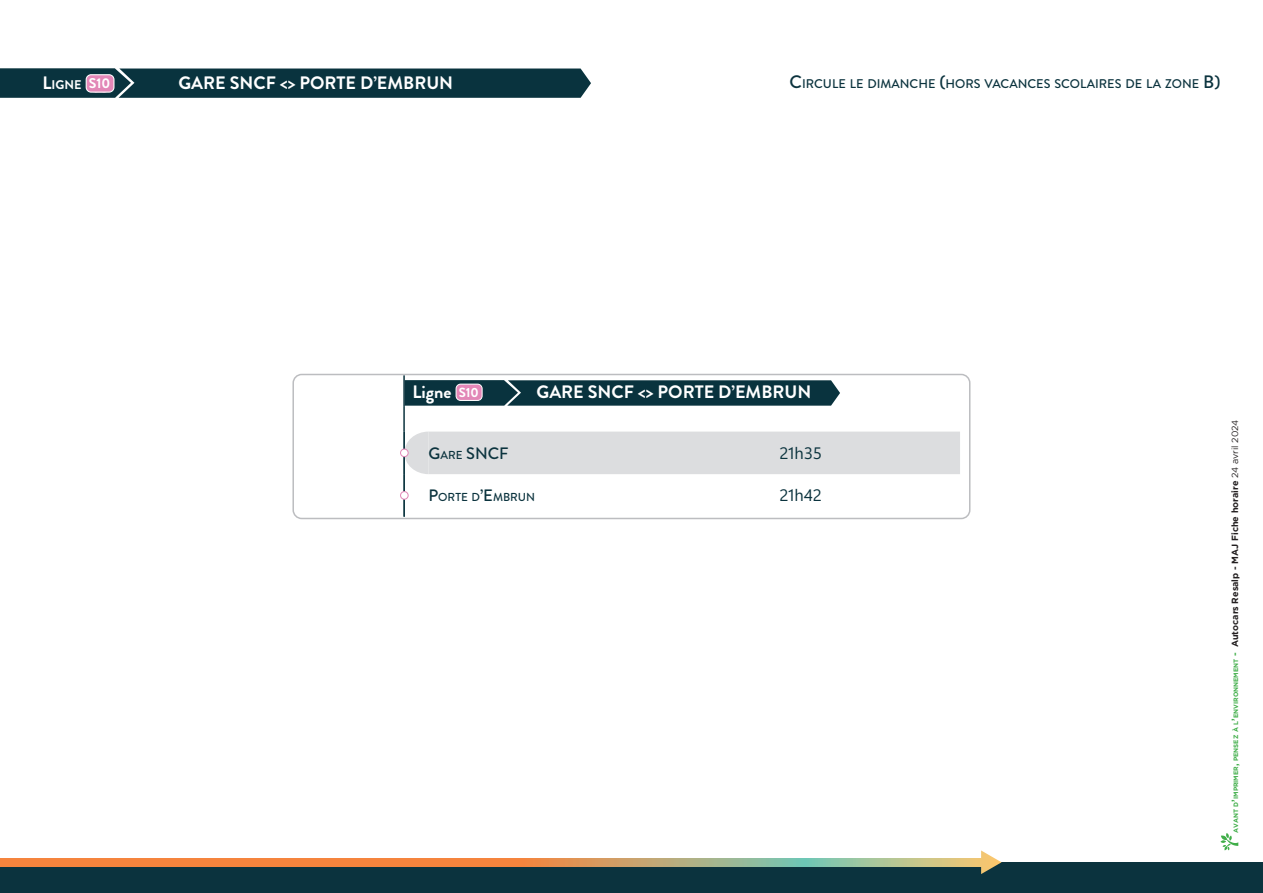
<style>
.page{position:relative;width:1263px;height:893px;background:#fff}
.page>*{position:absolute;margin:0;border:0;box-sizing:border-box;transform-origin:0 0}
.t1{font:700 18px "Brandon Grotesque";color:#fff}
.t2{font:16.5px "Segoe UI Variable";color:#0b333e}
.t3{font:500 16.5px "Brandon Grotesque";color:#0b333e}
.t4{font:700 14.1px "Brandon Grotesque";color:#fff}
.t5{font:700 13.2px "Brandon Grotesque";color:#fff}
.t6{font:500 12.6px "Brandon Grotesque";color:#0b333e}
.t7{font:700 12.6px "Brandon Grotesque";color:#fff}
.t8{font:500 11.55px "Brandon Grotesque";color:#0b333e}
.t9{font:700 6.3px "Gotham";color:#40ae49}
.s1{font-size:18px}
.s2{font-size:11.55px}
.s3{font-size:16.5px}
.s4{font-size:9px}
.s5{font-size:9px;color:#231f20}
.s6{font-weight:400;font-size:9px;color:#231f20}
</style>
<div class="page">
<div style="left:0;top:862px;width:1263px;height:31px;background:#0b333e"></div>
<svg style="left:0;top:858px;width:981px;height:8px;background:#d89a5e"></svg>
<svg style="left:981px;top:850px;width:20px;height:24px"></svg>
<svg style="left:1220px;top:833px;width:18px;height:17px"></svg>
<svg style="left:0;top:68px;width:591px;height:30px;background:#183d48"></svg>
<hr style="left:403px;top:375px;width:2px;height:31px;background:#0b333e">
<hr style="left:403px;top:406px;width:2px;height:26px;background:#0b333e">
<hr style="left:403px;top:432px;width:2px;height:42px;background:#0b333e">
<hr style="left:403px;top:474px;width:2px;height:43px;background:#0b333e">
<svg style="left:405px;top:380px;width:435px;height:26px;background:#1b3f4b"></svg>
<div style="left:405px;top:432px;width:555px;height:42px;background:#dcdddf"></div>
<div style="left:400px;top:449px;width:8px;height:8px;background:#fff;border-radius:50%"></div>
<div style="left:400px;top:449px;width:9px;height:8px;border:1px solid #e287b7;border-radius:50%"></div>
<div style="left:400px;top:492px;width:8px;height:7px;background:#fff;border-radius:50%"></div>
<div style="left:400px;top:491px;width:9px;height:9px;border:1px solid #e287b7;border-radius:50%"></div>
<div style="left:292px;top:374px;width:678px;height:145px;border:2px solid #bcbdc0;border-radius:9px"></div>
<p class="t7" style="left:43px;top:76px;width:41px"><span class="s1">L</span>igne</p>
<p class="t4" style="left:89px;top:74px;width:23px">S10</p>
<p class="t1" style="left:178px;top:71px;width:276px">GARE SNCF &lt;&gt; PORTE D’EMBRUN</p>
<p class="t6" style="left:789px;top:75px;width:432px"><span class="s1">C</span>IRCULE LE DIMANCHE <span class="s1">(</span>HORS VACANCES SCOLAIRES DE LA ZONE <span class="s1">B)</span></p>
<p class="t1" style="left:413px;top:379px;width:41px">Ligne</p>
<p class="t5" style="left:459px;top:383px;width:22px">S10</p>
<p class="t1" style="left:536px;top:379px;width:276px">GARE SNCF &lt;&gt; PORTE D’EMBRUN</p>
<p class="t3" style="left:428px;top:442px;width:82px">G<span class="s2">ARE</span> SNCF</p>
<p class="t2" style="left:779px;top:442px;width:44px">21h35</p>
<p class="t8" style="left:428px;top:489px;width:108px"><span class="s3">P</span>ORTE D<span class="s3">’E</span>MBRUN</p>
<p class="t2" style="left:779px;top:484px;width:44px">21h42</p>
<p class="t9" style="left:1232px;top:833px;width:415px;rotate:-90deg">avant d<span class="s4">’</span>imprimer<span class="s4">,</span> pensez à l<span class="s4">’</span>environnement <span class="s4">-</span> <span class="s5">Autocars Resalp - MAJ Fiche horaire</span> <span class="s6">24 avril 2024</span></p>
</div>
